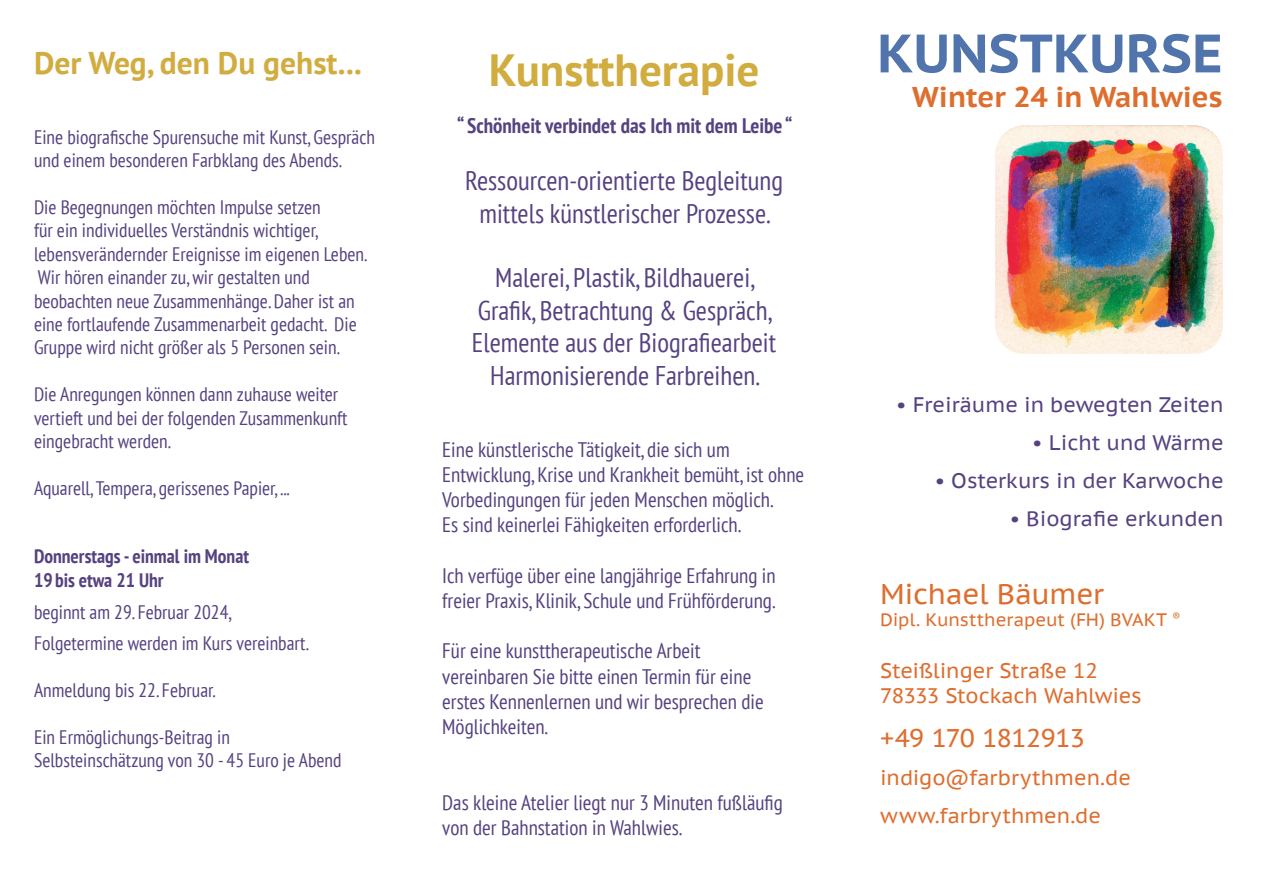
<style>
.page{position:relative;width:1263px;height:893px;background:#fff}
.page>*{position:absolute;margin:0;border:0;box-sizing:border-box;transform-origin:0 0}
.t1{font:700 54px "PT Sans Caption";color:#5074ab}
.t2{font:700 45px "PT Sans";color:#d1ac3f}
.t3{font:700 31.5px "PT Sans";color:#d1ac3f}
.t4{font:700 28.5px "PT Sans Caption";color:#dd6e2e}
.t5{font:28.5px "PT Sans Caption";letter-spacing:-.01em;color:#dd6e2e}
.t6{font:condensed 27px/32.4px "PT Sans";color:#564280;text-align:center}
.t7{font:25.5px "PT Sans Caption";letter-spacing:-.025em;color:#dd6e2e}
.t8{font:condensed 21px/25.2px "PT Sans";color:#564280}
.t9{font:21px "PT Sans Caption";color:#564280}
.t10{font:21px/25.2px "PT Sans Caption";letter-spacing:-.005em;color:#dd6e2e}
.t11{font:700 condensed 21px "PT Sans";color:#564280}
.t12{font:condensed 19.5px/23.4px "PT Sans";color:#564280}
.t13{font:700 condensed 19.5px/23.4px "PT Sans";color:#564280}
.t14{font:18px "PT Sans Caption";letter-spacing:-.005em;color:#dd6e2e}
</style>
<div class="page">
<img style="left:995px;top:125px;width:228px;height:229px">
<h3 class="t3" style="left:34px;top:42px;width:329px">Der Weg, den Du gehst...</h3>
<p class="t12" style="left:34px;top:125px;width:342px">Eine biografische Spurensuche mit Kunst, Gespräch und einem besonderen Farbklang des Abends.</p>
<p class="t12" style="left:34px;top:195px;width:335px">Die Begegnungen möchten Impulse setzen<br>für ein individuelles Verständnis wichtiger, lebensverändernder Ereignisse im eigenen Leben.<br>Wir hören einander zu, wir gestalten und beobachten neue Zusammenhänge. Daher ist an eine fortlaufende Zusammenarbeit gedacht. Die Gruppe wird nicht größer als 5 Personen sein.</p>
<p class="t12" style="left:34px;top:382px;width:315px">Die Anregungen können dann zuhause weiter vertieft und bei der folgenden Zusammenkunft eingebracht werden.</p>
<p class="t12" style="left:34px;top:476px;width:257px">Aquarell, Tempera, gerissenes Papier, ...</p>
<p class="t13" style="left:34px;top:544px;width:217px">Donnerstags - einmal im Monat<br>19 bis etwa 21 Uhr</p>
<p class="t12" style="left:34px;top:595px;width:276px;line-height:32px">beginnt am 29. Februar 2024,<br>Folgetermine werden im Kurs vereinbart.</p>
<p class="t12" style="left:34px;top:678px;width:183px">Anmeldung bis 22. Februar.</p>
<p class="t12" style="left:34px;top:725px;width:309px">Ein Ermöglichungs-Beitrag in<br>Selbsteinschätzung von 30 - 45 Euro je Abend</p>
<h2 class="t2" style="left:489px;top:40px;width:272px">Kunsttherapie</h2>
<p class="t11" style="left:457px;top:111px;width:337px">“ Schönheit verbindet das Ich mit dem Leibe “</p>
<h3 class="t6" style="left:465px;top:164px;width:319px">Ressourcen-orientierte Begleitung mittels künstlerischer Prozesse.</h3>
<h3 class="t6" style="left:472px;top:261px;width:306px">Malerei, Plastik, Bildhauerei,<br>Grafik, Betrachtung &amp; Gespräch,<br>Elemente aus der Biografiearbeit<br>Harmonisierende Farbreihen.</h3>
<p class="t8" style="left:442px;top:436px;width:363px">Eine künstlerische Tätigkeit, die sich um Entwicklung, Krise und Krankheit bemüht, ist ohne Vorbedingungen für jeden Menschen möglich.<br>Es sind keinerlei Fähigkeiten erforderlich.</p>
<p class="t8" style="left:442px;top:562px;width:335px">Ich verfüge über eine langjährige Erfahrung in freier Praxis, Klinik, Schule und Frühförderung.</p>
<p class="t8" style="left:442px;top:638px;width:323px">Für eine kunsttherapeutische Arbeit vereinbaren Sie bitte einen Termin für eine erstes Kennenlernen und wir besprechen die Möglichkeiten.</p>
<p class="t8" style="left:442px;top:789px;width:342px">Das kleine Atelier liegt nur 3 Minuten fußläufig von der Bahnstation in Wahlwies.</p>
<h1 class="t1" style="left:877px;top:17px;width:347px">KUNSTKURSE</h1>
<h3 class="t4" style="left:912px;top:78px;width:312px">Winter 24 in Wahlwies</h3>
<p class="t9" style="left:896px;top:391px;width:329px">• Freiräume in bewegten Zeiten</p>
<p class="t9" style="left:1032px;top:429px;width:193px">• Licht und Wärme</p>
<p class="t9" style="left:935px;top:467px;width:290px">• Osterkurs in der Karwoche</p>
<p class="t9" style="left:1010px;top:505px;width:215px">• Biografie erkunden</p>
<h3 class="t5" style="left:880px;top:575px;width:225px">Michael Bäumer</h3>
<p class="t14" style="left:880px;top:608px;width:301px">Dipl. Kunsttherapeut (FH) BVAKT <sup>®</sup></p>
<p class="t10" style="left:880px;top:657px;width:263px">Steißlinger Straße 12<br>78333 Stockach Wahlwies</p>
<h3 class="t7" style="left:880px;top:721px;width:206px">+49 170 1812913</h3>
<p class="t10" style="left:880px;top:758px;width:252px;line-height:38px">indigo@farbrythmen.de www.farbrythmen.de</p>
</div>
